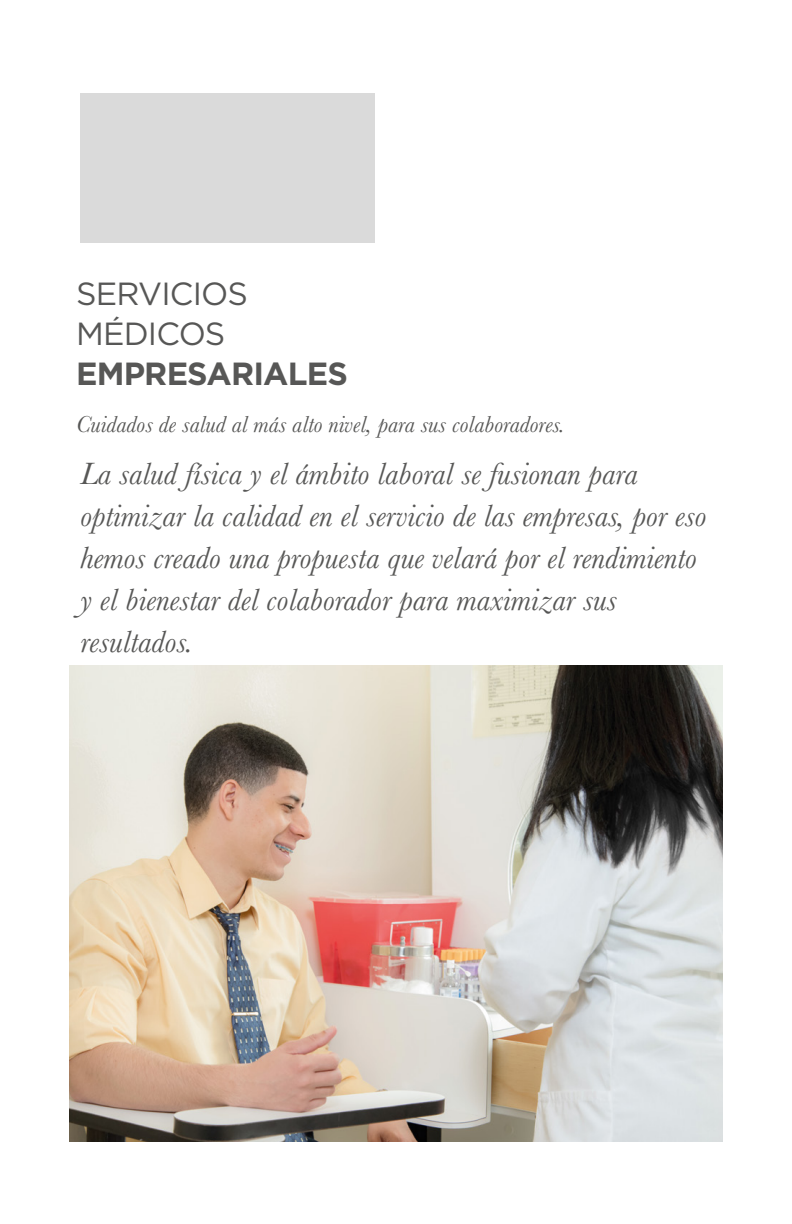
<style>
.page{position:relative;width:792px;height:1224px;background:#fff}
.page>*{position:absolute;margin:0;border:0;box-sizing:border-box;transform-origin:0 0}
.t1{font:italic 32px/42px "Baskerville";color:#575756}
.t2{font:32px/40px "Gotham";letter-spacing:-.025em;color:#575756}
.t3{font:700 32px "Gotham";letter-spacing:-.025em;color:#575756}
.t4{font:italic 24px "Baskerville";color:#575756}
</style>
<div class="page">
<div style="left:81px;top:93px;width:294px;height:150px;background:#dadada"></div>
<img style="left:70px;top:665px;width:652px;height:477px">
<p class="t2" style="left:76px;top:273px;width:173px">SERVICIOS<br>MÉDICOS</p>
<p class="t3" style="left:76px;top:353px;width:273px">EMPRESARIALES</p>
<p class="t4" style="left:76px;top:408px;width:490px">Cuidados de salud al más alto nivel, para sus colaboradores.</p>
<p class="t1" style="left:80px;top:452px;width:627px">La salud física y el ámbito laboral se fusionan para optimizar la calidad en el servicio de las empresas, por eso hemos creado una propuesta que velará por el rendimiento y el bienestar del colaborador para maximizar sus resultados.</p>
</div>
